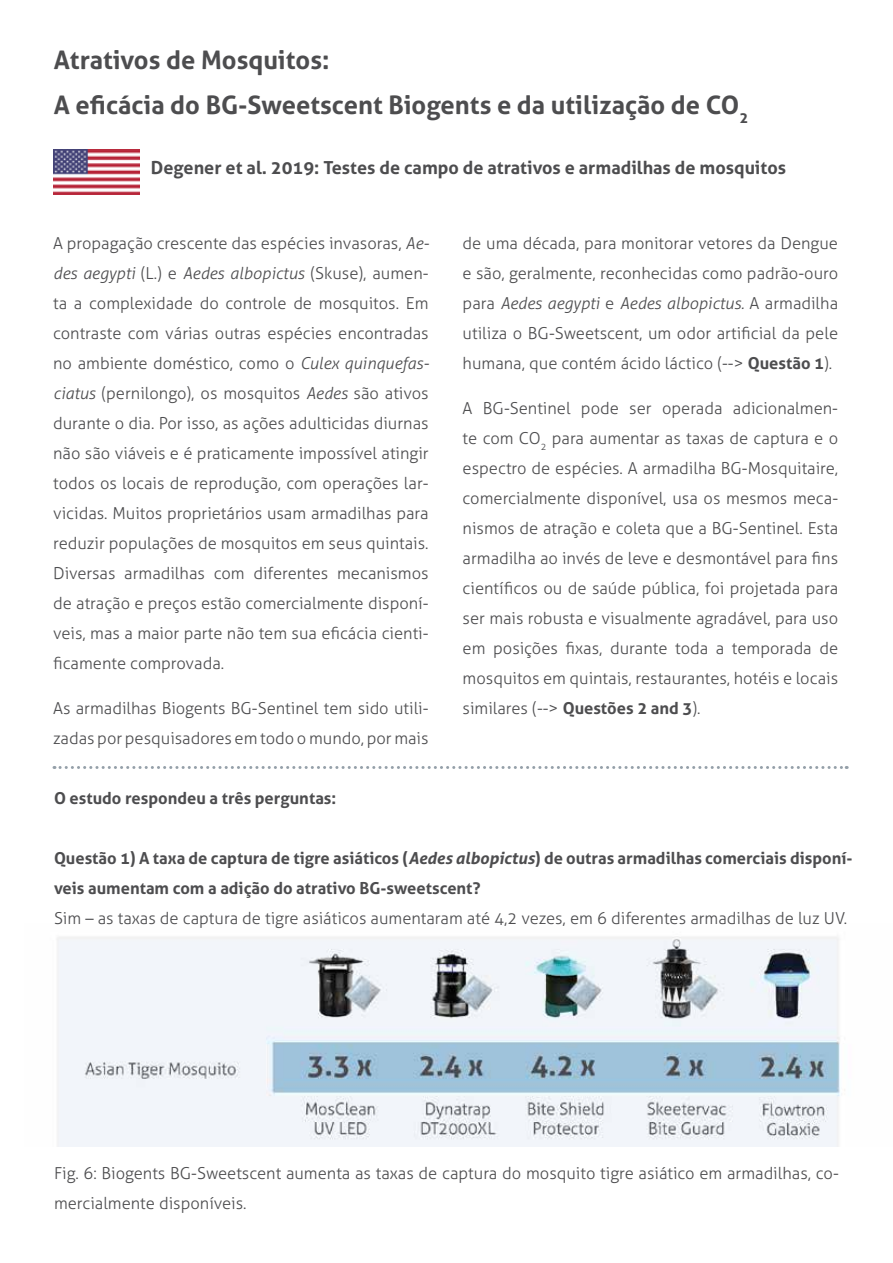
<style>
.page{position:relative;width:893px;height:1263px;background:#fff}
.page>*{position:absolute;margin:0;border:0;box-sizing:border-box;transform-origin:0 0}
.t1{font:700 25.5px/45px "Aller";color:#4d4d4f}
.t2{font:700 18px "Aller";color:#4d4d4f}
.t3{font:300 16.5px/30px "Aller";color:#4d4d4f;text-align:justify}
.t4{font:700 16.5px/30px "Aller";color:#4d4d4f}
.s1{font-style:italic}
.s2{font-weight:700}
</style>
<div class="page">
<img style="left:54px;top:150px;width:85px;height:44px">
<img style="left:57px;top:936px;width:788px;height:210px">
<svg style="left:54px;top:766px;width:793px;height:3px"></svg>
<h1 class="t1" style="left:54px;top:37px;width:696px">Atrativos de Mosquitos:<br>A eficácia do BG-Sweetscent Biogents e da utilização de CO<sub>2</sub></h1>
<p class="t2" style="left:151px;top:157px;width:637px">Degener et al. 2019: Testes de campo de atrativos e armadilhas de mosquitos</p>
<p class="t3" style="left:53px;top:228px;width:377px">A propagação crescente das espécies invasoras, <span class="s1">Ae&shy;des aegypti</span> (L.) e <span class="s1">Aedes albopictus</span> (Skuse), aumen&shy;ta a complexidade do controle de mosquitos. Em contraste com várias outras espécies encontradas no ambiente doméstico, como o <span class="s1">Culex quinquefas&shy;ciatus</span> (pernilongo), os mosquitos <span class="s1">Aedes</span> são ativos durante o dia. Por isso, as ações adulticidas diurnas não são viáveis e é praticamente impossível atingir todos os locais de reprodução, com operações lar&shy;vicidas. Muitos proprietários usam armadilhas para reduzir populações de mosquitos em seus quintais.<br>Diversas armadilhas com diferentes mecanismos de atração e preços estão comercialmente disponí&shy;veis, mas a maior parte não tem sua eficácia cienti&shy;ficamente comprovada.</p>
<p class="t3" style="left:53px;top:693px;width:377px">As armadilhas Biogents BG-Sentinel tem sido utili&shy;zadas por pesquisadores em todo o mundo, por mais</p>
<p class="t4" style="left:54px;top:783px;width:284px">O estudo respondeu a três perguntas:</p>
<p class="t3" style="left:463px;top:228px;width:377px">de uma década, para monitorar vetores da Dengue e são, geralmente, reconhecidas como padrão-ouro para <span class="s1">Aedes aegypti</span> e <span class="s1">Aedes albopictus.</span> A armadilha utiliza o BG-Sweetscent, um odor artificial da pele humana, que contém ácido láctico (--&gt; <span class="s2">Questão 1</span>).</p>
<p class="t3" style="left:463px;top:393px;width:377px">A BG-Sentinel pode ser operada adicionalmen&shy;te com CO<sub>2</sub> para aumentar as taxas de captura e o espectro de espécies. A armadilha BG-Mosquitaire, comercialmente disponível, usa os mesmos meca&shy;nismos de atração e coleta que a BG-Sentinel. Esta armadilha ao invés de leve e desmontável para fins científicos ou de saúde pública, foi projetada para ser mais robusta e visualmente agradável, para uso em posições fixas, durante toda a temporada de mosquitos em quintais, restaurantes, hotéis e locais similares (--&gt; <span class="s2">Questões 2 and 3</span>).</p>
<p class="t4" style="left:54px;top:843px;width:800px">Questão 1) A taxa de captura de tigre asiáticos (<span class="s1">Aedes albopictus</span>) de outras armadilhas comerciais disponí&shy;veis aumentam com a adição do atrativo BG-sweetscent?</p>
<p class="t3" style="left:54px;top:903px;width:795px">Sim – as taxas de captura de tigre asiáticos aumentaram até 4,2 vezes, em 6 diferentes armadilhas de luz UV.</p>
<p class="t3" style="left:54px;top:1158px;width:786px">Fig. 6: Biogents BG-Sweetscent aumenta as taxas de captura do mosquito tigre asiático em armadilhas, co&shy;mercialmente disponíveis.</p>
</div>
